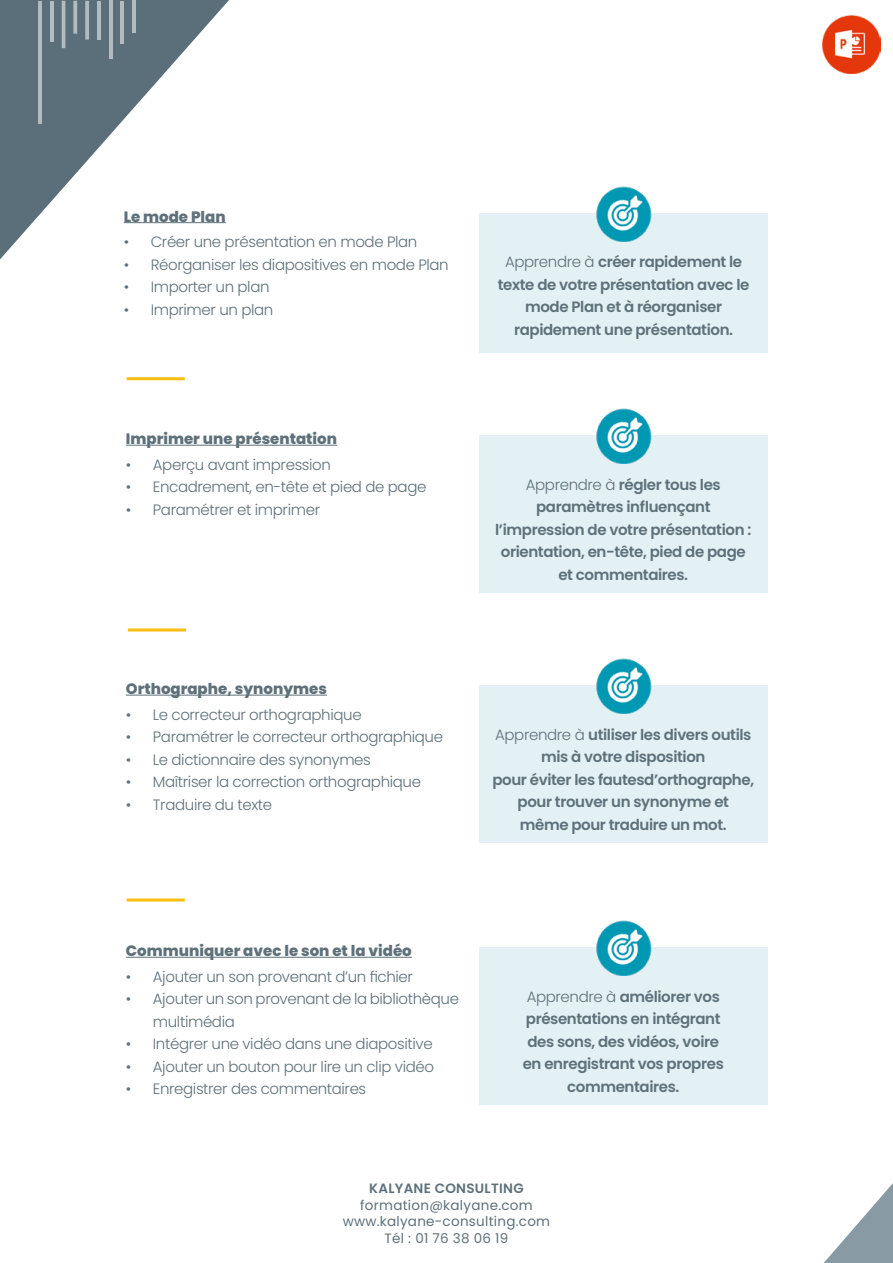
<style>
.page{position:relative;width:893px;height:1263px;background:#fff}
.page>*{position:absolute;margin:0;border:0;box-sizing:border-box;transform-origin:0 0}
.t1{font:300 15px/22.5px "Poppins";letter-spacing:-.025em;color:#5e717a}
.t2{font:600 15px/22.5px "Poppins";letter-spacing:-.025em;color:#5e717a;text-align:center}
.t3{font:800 15px "Poppins";color:#5e717a}
.t4{font:13.5px/16.5px "Poppins";letter-spacing:.02em;color:#5e717a;text-align:center}
.t5{font:600 13.5px "Poppins";letter-spacing:.02em;color:#5e717a}
.s1{font-weight:300}
</style>
<div class="page">
<svg style="left:824px;top:1183px;width:69px;height:80px"></svg>
<svg style="left:0;top:0;width:229px;height:259px"></svg>
<hr style="left:38px;top:1px;width:4px;height:122px;background:#b1bbc0">
<hr style="left:132px;top:1px;width:4px;height:32px;background:#b1bbc0">
<hr style="left:121px;top:1px;width:3px;height:43px;background:#fff">
<hr style="left:50px;top:1px;width:4px;height:41px;background:#b1bbc0">
<hr style="left:62px;top:1px;width:3px;height:47px;background:#fff">
<svg style="left:73px;top:1px;width:4px;height:33px"></svg>
<svg style="left:85px;top:1px;width:4px;height:39px"></svg>
<hr style="left:97px;top:1px;width:4px;height:39px;background:#b1bbc0">
<hr style="left:109px;top:1px;width:4px;height:58px;background:#b1bbc0">
<img style="left:823px;top:16px;width:57px;height:57px">
<hr style="left:124px;top:222px;width:102px;height:1px;background:#5e717a">
<hr style="left:126px;top:445px;width:211px;height:1px;background:#5e717a">
<hr style="left:126px;top:695px;width:201px;height:1px;background:#5e717a">
<hr style="left:126px;top:957px;width:286px;height:1px;background:#5e717a">
<div style="left:479px;top:213px;width:289px;height:140px;background:#e3f0f4"></div>
<img style="left:596px;top:186px;width:56px;height:55px">
<div style="left:479px;top:436px;width:289px;height:157px;background:#e3f0f4"></div>
<img style="left:594px;top:409px;width:59px;height:55px">
<div style="left:479px;top:685px;width:289px;height:158px;background:#e3f0f4"></div>
<img style="left:596px;top:659px;width:56px;height:55px">
<div style="left:479px;top:948px;width:289px;height:157px;background:#e3f0f4"></div>
<img style="left:594px;top:921px;width:59px;height:55px">
<hr style="left:127px;top:377px;width:58px;height:3px;background:#fcbe0e">
<hr style="left:128px;top:628px;width:58px;height:3px;background:#fcbe0e">
<hr style="left:127px;top:898px;width:58px;height:3px;background:#fcbe0e">
<p class="t3" style="left:124px;top:208px;width:103px">Le mode Plan</p>
<p class="t1" style="left:124px;top:231px;width:295px">• Créer une présentation en mode Plan</p>
<p class="t1" style="left:124px;top:253px;width:326px">• Réorganiser les diapositives en mode Plan</p>
<p class="t1" style="left:124px;top:276px;width:147px">• Importer un plan</p>
<p class="t1" style="left:124px;top:298px;width:151px">• Imprimer un plan</p>
<p class="t3" style="left:126px;top:430px;width:213px">Imprimer une présentation</p>
<p class="t1" style="left:126px;top:453px;width:207px">• Aperçu avant impression</p>
<p class="t1" style="left:126px;top:476px;width:302px">• Encadrement, en-tête et pied de page</p>
<p class="t1" style="left:126px;top:498px;width:196px">• Paramétrer et imprimer</p>
<p class="t3" style="left:126px;top:680px;width:203px">Orthographe, synonymes</p>
<p class="t1" style="left:126px;top:703px;width:237px">• Le correcteur orthographique</p>
<p class="t1" style="left:126px;top:725px;width:319px">• Paramétrer le correcteur orthographique</p>
<p class="t1" style="left:126px;top:748px;width:246px">• Le dictionnaire des synonymes</p>
<p class="t1" style="left:126px;top:770px;width:297px">• Maîtriser la correction orthographique</p>
<p class="t1" style="left:126px;top:793px;width:148px">• Traduire du texte</p>
<p class="t2" style="left:498px;top:251px;width:253px"><span class="s1">Apprendre à</span> créer rapidement le texte de votre présentation avec le mode Plan et à réorganiser rapidement une présentation.</p>
<p class="t2" style="left:495px;top:473px;width:258px"><span class="s1">Apprendre à</span> régler tous les paramètres influençant l’impression de votre présentation : orientation, en-tête, pied de page et commentaires.</p>
<p class="t2" style="left:492px;top:723px;width:263px"><span class="s1">Apprendre à</span> utiliser les divers outils mis à votre disposition<br>pour éviter les fautesd’orthographe, pour trouver un synonyme et même pour traduire un mot.</p>
<p class="t3" style="left:126px;top:942px;width:287px">Communiquer avec le son et la vidéo</p>
<p class="t1" style="left:126px;top:965px;width:289px">• Ajouter un son provenant d’un fichier</p>
<p class="t1" style="left:153px;top:988px;width:308px;text-indent:-27px">• Ajouter un son provenant de la bibliothèque multimédia</p>
<p class="t1" style="left:126px;top:1033px;width:308px">• Intégrer une vidéo dans une diapositive</p>
<p class="t1" style="left:126px;top:1055px;width:310px">• Ajouter un bouton pour lire un clip vidéo</p>
<p class="t1" style="left:126px;top:1078px;width:242px">• Enregistrer des commentaires</p>
<p class="t2" style="left:523px;top:985px;width:203px"><span class="s1">Apprendre à</span> améliorer vos présentations en intégrant des sons, des vidéos, voire en enregistrant vos propres commentaires.</p>
<p class="t5" style="left:369px;top:1180px;width:156px">KALYANE CONSULTING</p>
<p class="t4" style="left:343px;top:1197px;width:209px">formation@kalyane.com www.kalyane-consulting.com<br>Tél : 01 76 38 06 19</p>
</div>
